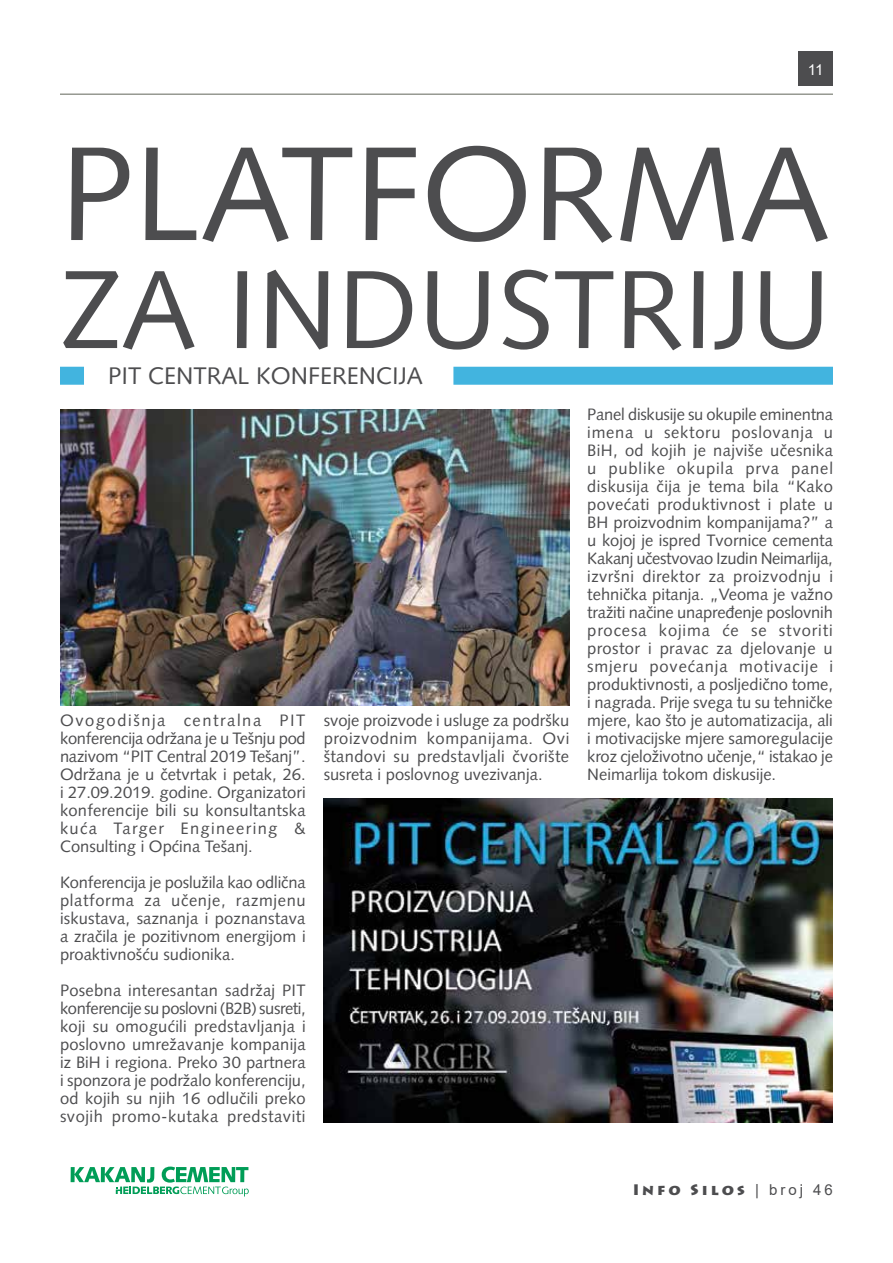
<style>
.page{position:relative;width:893px;height:1263px;background:#fff}
.page>*{position:absolute;margin:0;border:0;box-sizing:border-box;transform-origin:0 0}
.t1{font:133.5px "Syntax LT Std";color:#4d4d4f}
.t2{font:111px "Syntax LT Std";color:#4d4d4f}
.t3{font:24px "Syntax LT Std";color:#4d4d4f}
.t4{font:16.5px/18px "Syntax LT Std";color:#4d4d4f;text-align:justify}
.t5{font:900 15px "Lithos Pro";letter-spacing:.2em;color:#4d4d4f}
.t6{font:15px "Arial";color:#fff}
.s1{font-family:"Arial";font-weight:400}
</style>
<div class="page">
<div style="left:798px;top:51px;width:35px;height:35px;background:#4d4d4f"></div>
<hr style="left:60px;top:94px;width:773px;height:1px;background:#73776c">
<svg style="left:71px;top:1166px;width:178px;height:30px"></svg>
<img style="left:60px;top:410px;width:509px;height:296px">
<div style="left:60px;top:367px;width:24px;height:18px;background:#42b4df"></div>
<div style="left:453px;top:367px;width:380px;height:18px;background:#42b4df"></div>
<img style="left:324px;top:798px;width:509px;height:324px">
<p class="t6" style="left:808px;top:59px;width:17px">11</p>
<h1 class="t1" style="left:60px;top:115px;width:771px">PLATFORMA</h1>
<h2 class="t2" style="left:60px;top:244px;width:772px">ZA INDUSTRIJU</h2>
<h3 class="t3" style="left:108px;top:362px;width:316px">PIT CENTRAL KONFERENCIJA</h3>
<p class="t4" style="left:60px;top:711px;width:247px">Ovogodišnja centralna PIT konferencija održana je u Tešnju pod nazivom “PIT Central 2019 Tešanj”.<br>Održana je u četvrtak i petak, 26. i 27.09.2019. godine. Organizatori konferencije bili su konsultantska kuća Targer Engineering &amp; Consulting i Općina Tešanj.</p>
<p class="t4" style="left:60px;top:873px;width:247px">Konferencija je poslužila kao odlična platforma za učenje, razmjenu iskustava, saznanja i poznanstava a zračila je pozitivnom energijom i proaktivnošću sudionika.</p>
<p class="t4" style="left:60px;top:981px;width:247px">Posebna interesantan sadržaj PIT konferencije su poslovni (B2B) susreti, koji su omogućili predstavljanja i poslovno umrežavanje kompanija iz BiH i regiona. Preko 30 partnera i sponzora je podržalo konferenciju, od kojih su njih 16 odlučili preko svojih promo-kutaka predstaviti</p>
<p class="t4" style="left:324px;top:711px;width:247px">svoje proizvode i usluge za podršku proizvodnim kompanijama. Ovi štandovi su predstavljali čvorište susreta i poslovnog uvezivanja.</p>
<p class="t4" style="left:587px;top:405px;width:247px">Panel diskusije su okupile eminentna imena u sektoru poslovanja u BiH, od kojih je najviše učesnika u publike okupila prva panel diskusija čija je tema bila “Kako povećati produktivnost i plate u BH proizvodnim kompanijama?” a u kojoj je ispred Tvornice cementa Kakanj učestvovao Izudin Neimarlija, izvršni direktor za proizvodnju i tehnička pitanja. „Veoma je važno tražiti načine unapređenje poslovnih procesa kojima će se stvoriti prostor i pravac za djelovanje u smjeru povećanja motivacije i produktivnosti, a posljedično tome, i nagrada. Prije svega tu su tehničke mjere, kao što je automatizacija, ali i motivacijske mjere samoregulacije kroz cjeloživotno učenje,“ istakao je Neimarlija tokom diskusije.</p>
<p class="t5" style="left:633px;top:1180px;width:202px">Info Silos <span class="s1">| broj 46</span></p>
</div>
